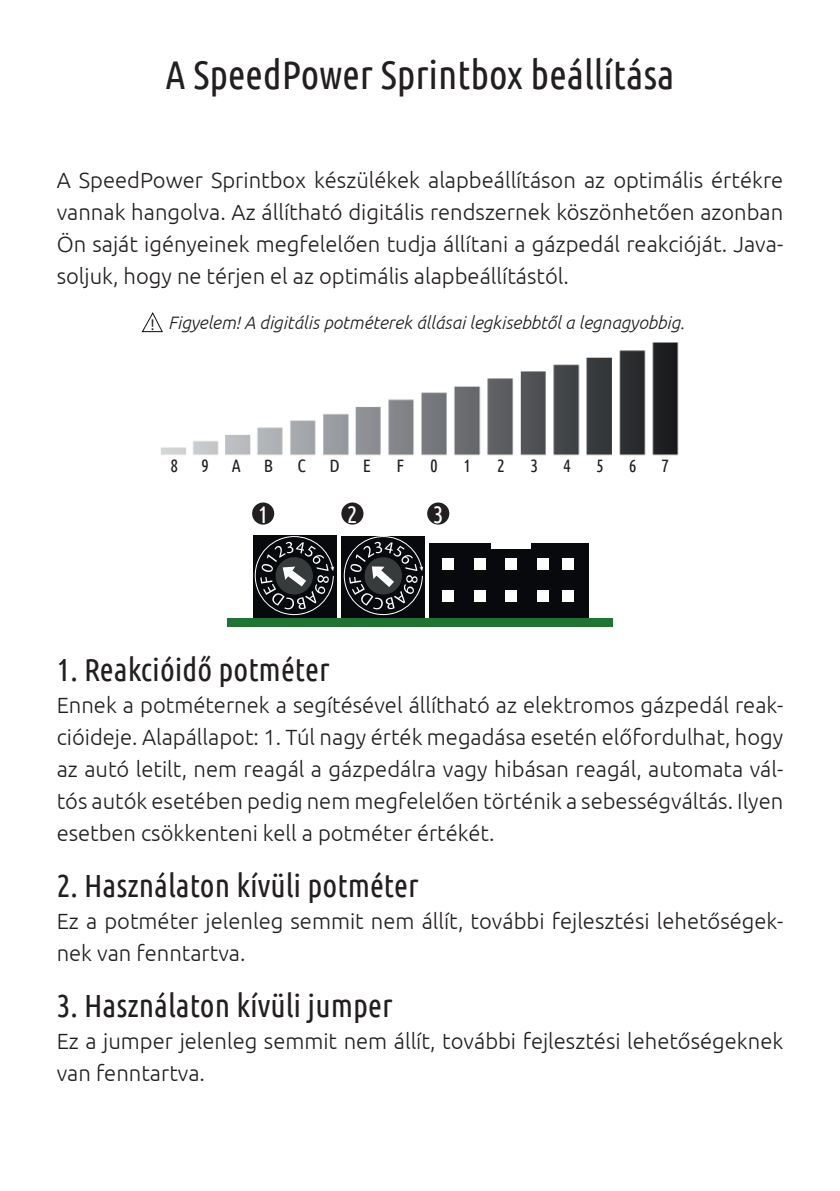
<style>
.page{position:relative;width:840px;height:1191px;background:#fff}
.page>*{position:absolute;margin:0;border:0;box-sizing:border-box;transform-origin:0 0}
.t1{font:40px "Ubuntu Condensed";color:#231f20}
.t2{font:32px "Ubuntu Condensed";color:#231f20}
.t3{font:24px "Ubuntu Condensed";color:#fff}
.t4{font:300 22px/32px "Ubuntu";color:#231f20;text-align:justify}
.t5{font:italic 300 18px "Ubuntu";color:#231f20}
.t6{font:18px "Ubuntu Condensed";color:#231f20}
.s1{font-family:"Myriad Pro";font-weight:400;font-style:normal;font-size:15.8px}
</style>
<div class="page">
<div style="left:253px;top:535px;width:83px;height:84px;background:#07090d"></div>
<div style="left:341px;top:535px;width:83px;height:83px;background:#07090d"></div>
<div style="left:429px;top:543px;width:159px;height:75px;background:#07090d"></div>
<div style="left:227px;top:618px;width:385px;height:9px;background:#1a7630"></div>
<div style="left:442px;top:590px;width:11px;height:12px;background:#fff"></div>
<div style="left:473px;top:590px;width:12px;height:12px;background:#fff"></div>
<div style="left:505px;top:590px;width:11px;height:12px;background:#fff"></div>
<div style="left:537px;top:590px;width:11px;height:12px;background:#fff"></div>
<div style="left:562px;top:590px;width:11px;height:12px;background:#fff"></div>
<div style="left:442px;top:558px;width:11px;height:11px;background:#fff"></div>
<div style="left:562px;top:558px;width:11px;height:11px;background:#fff"></div>
<div style="left:537px;top:558px;width:11px;height:11px;background:#fff"></div>
<div style="left:505px;top:558px;width:11px;height:11px;background:#fff"></div>
<div style="left:473px;top:558px;width:12px;height:11px;background:#fff"></div>
<svg style="left:254px;top:536px;width:80px;height:79px"></svg>
<svg style="left:341px;top:535px;width:82px;height:80px"></svg>
<div style="left:491px;top:538px;width:40px;height:11px;background:#fff"></div>
<div style="left:252px;top:502px;width:22px;height:22px;background:#231f20;border-radius:50%"></div>
<div style="left:341px;top:502px;width:22px;height:22px;background:#231f20;border-radius:50%"></div>
<div style="left:427px;top:502px;width:22px;height:22px;background:#231f20;border-radius:50%"></div>
<img style="left:156px;top:332px;width:523px;height:124px">
<svg style="left:141px;top:312px;width:22px;height:20px"></svg>
<h1 class="t1" style="left:165px;top:50px;width:510px">A SpeedPower Sprintbox beállítása</h1>
<p class="t4" style="left:57px;top:164px;width:727px">A SpeedPower Sprintbox készülékek alapbeállításon az optimális értékre vannak hangolva. Az állítható digitális rendszernek köszönhetően azonban Ön saját igényeinek megfelelően tudja állítani a gázpedál reakcióját. Java&shy;soljuk, hogy ne térjen el az optimális alapbeállítástól.</p>
<p class="t5" style="left:151px;top:312px;width:535px"><span class="s1">!</span> Figyelem! A digitális potméterek állásai legkisebbtől a legnagyobbig.</p>
<p class="t6" style="left:170px;top:454px;width:9px">8</p>
<p class="t6" style="left:201px;top:454px;width:9px">9</p>
<p class="t6" style="left:232px;top:454px;width:11px">A</p>
<p class="t6" style="left:263px;top:454px;width:11px">B</p>
<p class="t6" style="left:297px;top:454px;width:10px">C</p>
<p class="t6" style="left:329px;top:454px;width:12px">D</p>
<p class="t6" style="left:362px;top:454px;width:10px">E</p>
<p class="t6" style="left:396px;top:454px;width:9px">F</p>
<p class="t6" style="left:430px;top:454px;width:9px">0</p>
<p class="t6" style="left:463px;top:454px;width:9px">1</p>
<p class="t6" style="left:496px;top:454px;width:9px">2</p>
<p class="t6" style="left:530px;top:454px;width:9px">3</p>
<p class="t6" style="left:563px;top:454px;width:9px">4</p>
<p class="t6" style="left:595px;top:454px;width:9px">5</p>
<p class="t6" style="left:628px;top:454px;width:9px">6</p>
<p class="t6" style="left:661px;top:454px;width:9px">7</p>
<p class="t3" style="left:258px;top:499px;width:12px">1</p>
<p class="t3" style="left:347px;top:499px;width:12px">2</p>
<p class="t3" style="left:433px;top:499px;width:12px">3</p>
<h2 class="t2" style="left:57px;top:649px;width:274px">1. Reakcióidő potméter</h2>
<p class="t4" style="left:57px;top:688px;width:727px">Ennek a potméternek a segítésével állítható az elektromos gázpedál reak&shy;cióideje. Alapállapot: 1. Túl nagy érték megadása esetén előfordulhat, hogy az autó letilt, nem reagál a gázpedálra vagy hibásan reagál, automata vál&shy;tós autók esetében pedig nem megfelelően történik a sebességváltás. Ilyen esetben csökkenteni kell a potméter értékét.</p>
<h2 class="t2" style="left:57px;top:865px;width:363px">2. Használaton kívüli potméter</h2>
<p class="t4" style="left:57px;top:904px;width:727px">Ez a potméter jelenleg semmit nem állít, további fejlesztési lehetőségek&shy;nek van fenntartva.</p>
<h2 class="t2" style="left:57px;top:985px;width:337px">3. Használaton kívüli jumper</h2>
<p class="t4" style="left:57px;top:1024px;width:727px">Ez a jumper jelenleg semmit nem állít, további fejlesztési lehetőségeknek van fenntartva.</p>
</div>
